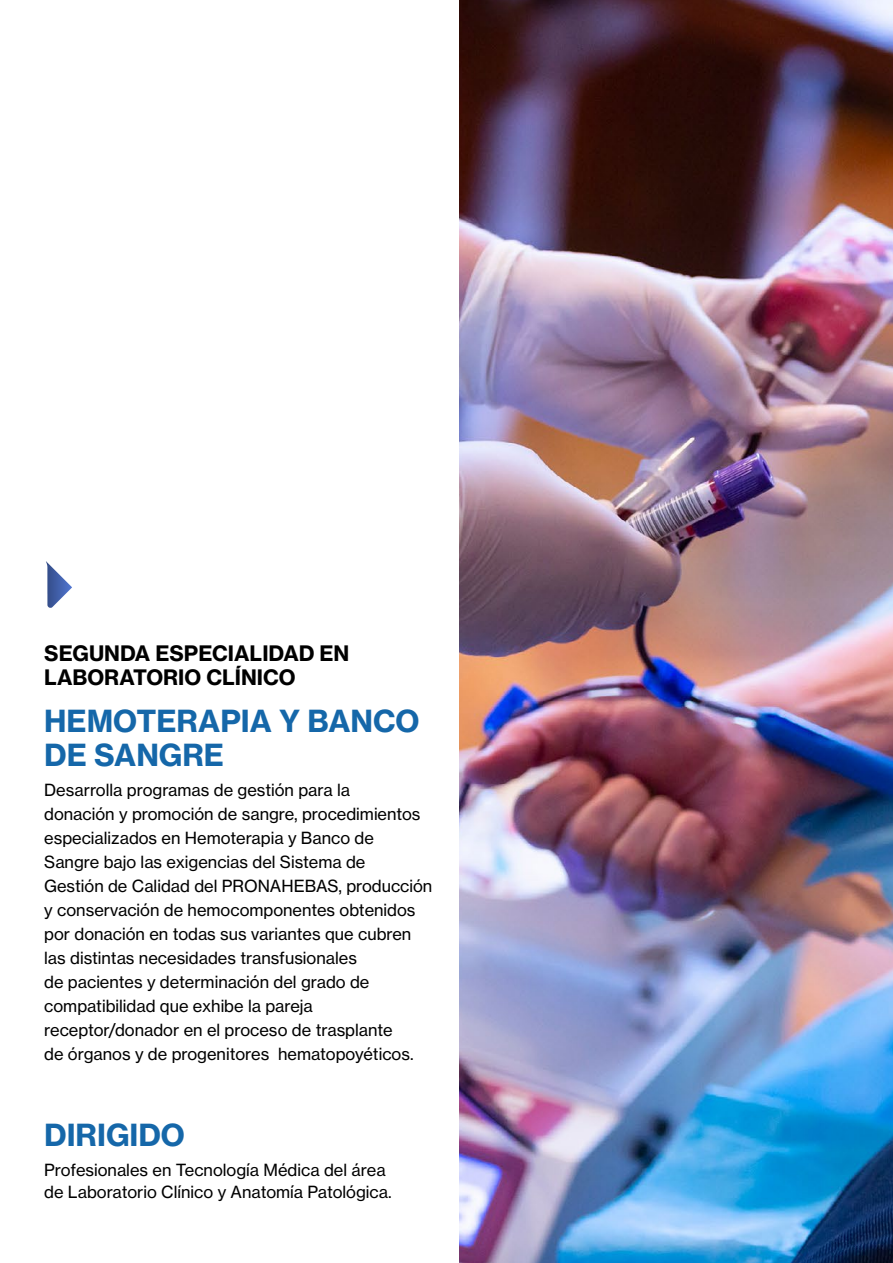
<style>
.page{position:relative;width:893px;height:1263px;background:#fff}
.page>*{position:absolute;margin:0;border:0;box-sizing:border-box;transform-origin:0 0}
.t1{font:30px/34.5px "N Haas Grotesk TX Std 75 Bd";color:#1567a9}
.t2{font:21px/24px "N Haas Grotesk TX Std 75 Bd";color:#000}
.t3{font:16.5px/24px "N Haas Grotesk TX Std 55 Rg";color:#000}
</style>
<div class="page">
<img style="left:460px;top:0;width:433px;height:1263px">
<svg style="left:46px;top:561px;width:26px;height:47px"></svg>
<p class="t2" style="left:44px;top:642px;width:307px">SEGUNDA ESPECIALIDAD EN<br>LABORATORIO CLÍNICO</p>
<h1 class="t1" style="left:44px;top:704px;width:377px">HEMOTERAPIA Y BANCO<br>DE SANGRE</h1>
<p class="t3" style="left:44px;top:778px;width:390px">Desarrolla programas de gestión para la<br>donación y promoción de sangre, procedimientos especializados en Hemoterapia y Banco de Sangre bajo las exigencias del Sistema de<br>Gestión de Calidad del PRONAHEBAS, producción y conservación de hemocomponentes obtenidos por donación en todas sus variantes que cubren las distintas necesidades transfusionales<br>de pacientes y determinación del grado de compatibilidad que exhibe la pareja receptor/donador en el proceso de trasplante<br>de órganos y de progenitores hematopoyéticos.</p>
<h1 class="t1" style="left:44px;top:1118px;width:142px">DIRIGIDO</h1>
<p class="t3" style="left:44px;top:1158px;width:349px;line-height:22.5px">Profesionales en Tecnología Médica del área de Laboratorio Clínico y Anatomía Patológica.</p>
</div>
